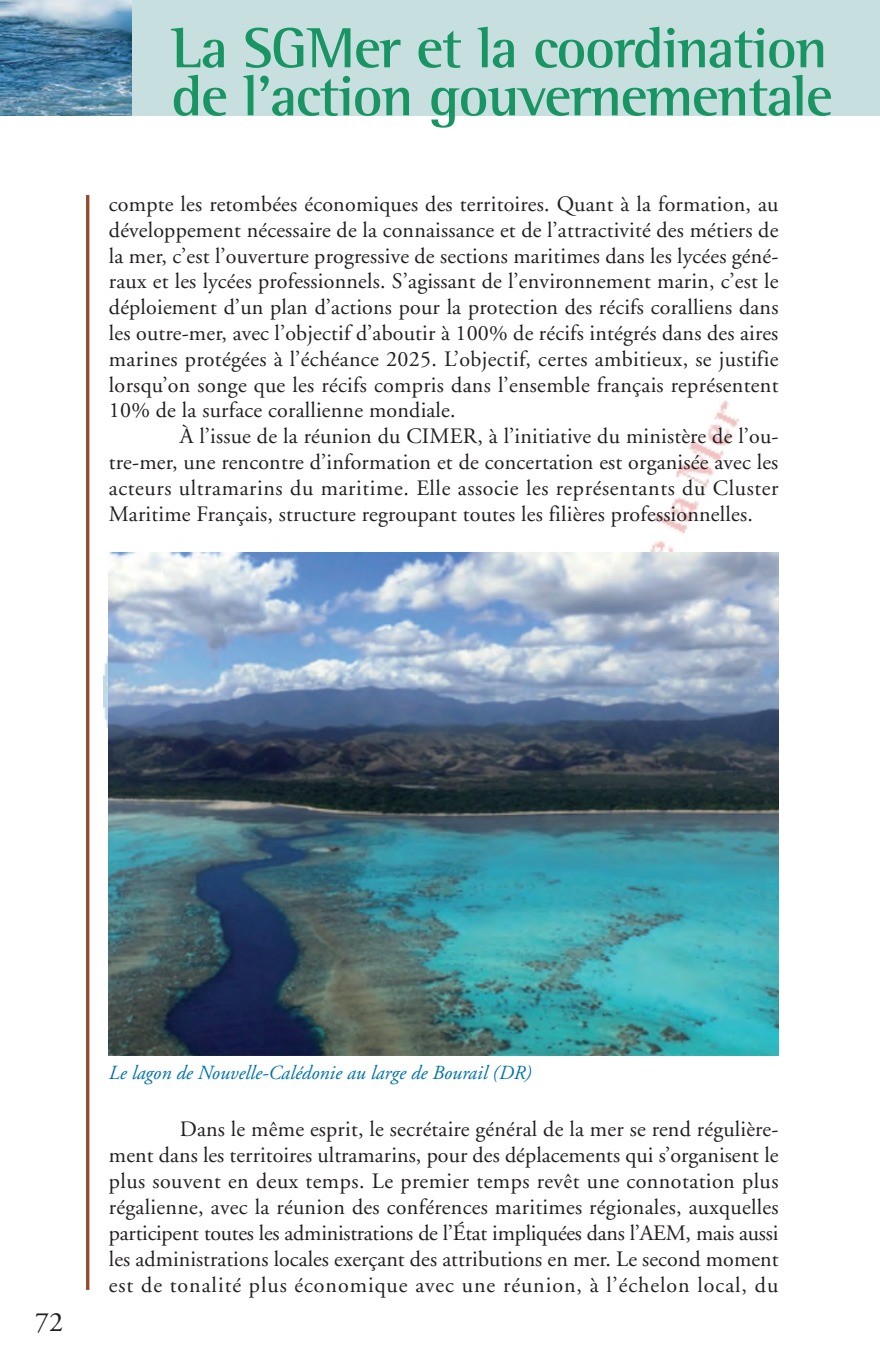
<style>
.page{position:relative;width:880px;height:1365px;background:#fff}
.page>*{position:absolute;margin:0;border:0;box-sizing:border-box;transform-origin:0 0}
.t1{font:700 58px/48px "Rotis Semi Serif";letter-spacing:-.025em;color:#189563}
.t2{font:28px "Adobe Garamond";color:#231f20}
.t3{font:22px/26px "Adobe Garamond";letter-spacing:.01em;color:#231f20;text-align:justify}
.t4{font:italic 20px "Adobe Garamond";color:#0071ad}
</style>
<div class="page">
<img style="left:0;top:0;width:879px;height:1290px">
<h1 class="t1" style="left:171px;top:30px;width:662px">La SGMer et la coordination de l’action gouvernementale</h1>
<p class="t3" style="left:109px;top:193px;width:671px">compte les retombées économiques des territoires. Quant à la formation, au développement nécessaire de la connaissance et de l’attractivité des métiers de la mer, c’est l’ouverture progressive de sections maritimes dans les lycées géné&shy;raux et les lycées professionnels. S’agissant de l’environnement marin, c’est le déploiement d’un plan d’actions pour la protection des récifs coralliens dans les outre-mer, avec l’objectif d’aboutir à 100% de récifs intégrés dans des aires marines protégées à l’échéance 2025. L’objectif, certes ambitieux, se justifie lorsqu’on songe que les récifs compris dans l’ensemble français représentent 10% de la surface corallienne mondiale.</p>
<p class="t3" style="left:109px;top:425px;width:671px;text-indent:71px">À l’issue de la réunion du CIMER, à l’initiative du ministère de l’ou&shy;tre-mer, une rencontre d’information et de concertation est organisée avec les acteurs ultramarins du maritime. Elle associe les représentants du Cluster Maritime Français, structure regroupant toutes les filières professionnelles.</p>
<p class="t2" style="left:35px;top:1310px;width:30px">72</p>
<p class="t4" style="left:109px;top:1065px;width:424px">Le lagon de Nouvelle-Calédonie au large de Bourail (DR)</p>
<p class="t3" style="left:109px;top:1117px;width:671px;text-indent:71px">Dans le même esprit, le secrétaire général de la mer se rend régulière&shy;ment dans les territoires ultramarins, pour des déplacements qui s’organisent le plus souvent en deux temps. Le premier temps revêt une connotation plus régalienne, avec la réunion des conférences maritimes régionales, auxquelles participent toutes les administrations de l’État impliquées dans l’AEM, mais aussi les administrations locales exerçant des attributions en mer. Le second moment est de tonalité plus économique avec une réunion, à l’échelon local, du</p>
</div>
